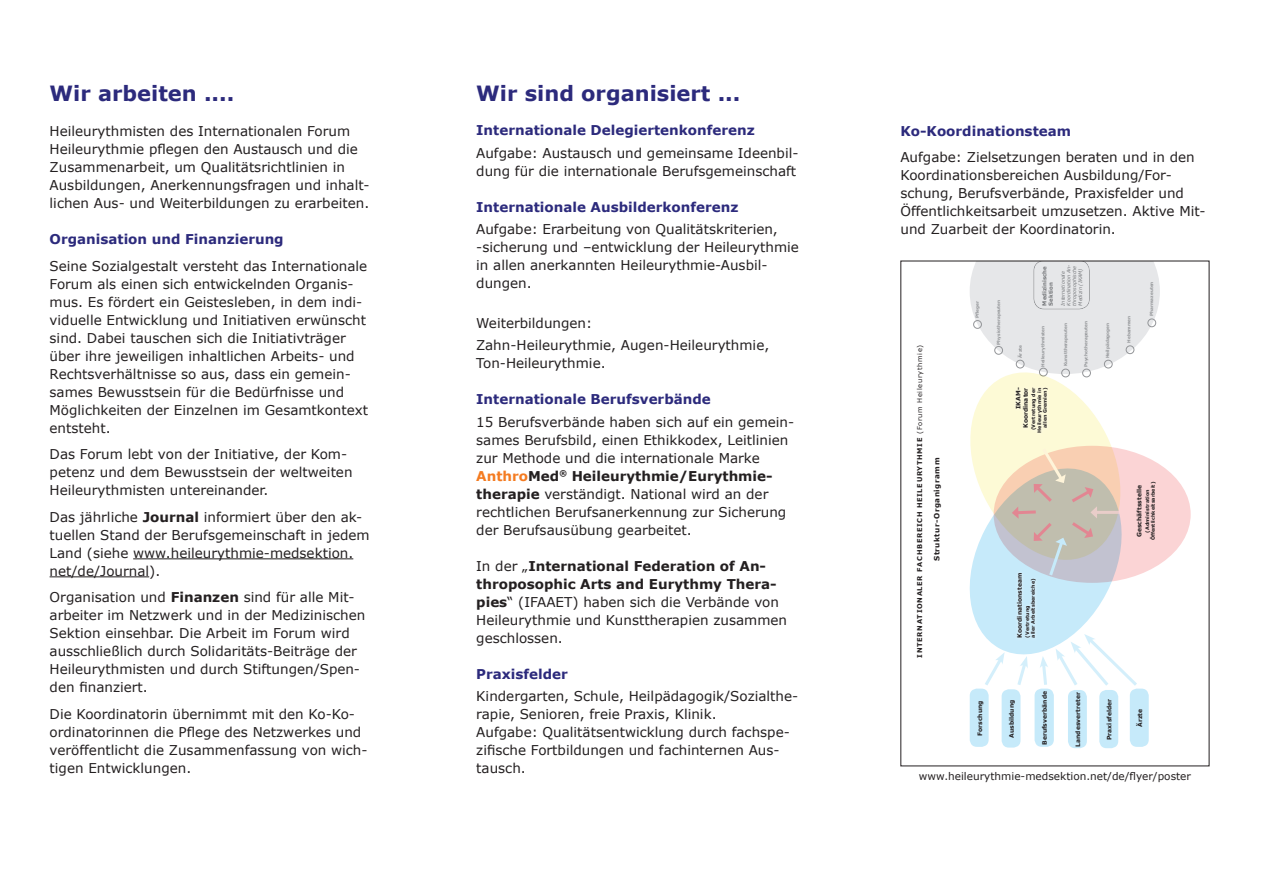
<style>
.page{position:relative;width:1263px;height:893px;background:#fff}
.page>*{position:absolute;margin:0;border:0;box-sizing:border-box;transform-origin:0 0}
.t1{font:700 21px "Verdana";color:#2c2a7c}
.t2{font:13.5px/18px "Verdana";color:#231f20}
.t3{font:700 13.5px "Verdana";color:#2c2a7c}
.t4{font:10.5px "Verdana";color:#231f20}
.t5{font:700 7.2px "Verdana";letter-spacing:.07em;color:#231f20}
.t6{font:700 6.6px "Verdana";letter-spacing:.1em;color:#231f20}
.t7{font:700 6px/7.2px "Verdana";color:#231f20;text-align:right}
.t8{font:700 5.4px/6.6px "Verdana";color:#76787b}
.t9{font:700 4.8px/5.8px "Verdana";color:#231f20}
.t10{font:italic 4.8px/5.8px "Verdana";color:#76787b}
.t11{font:700 4.2px "Verdana";color:#939598}
.s1{font-weight:700}
.s2{font-weight:700;color:#f47b21}
.s3{font-weight:400}
</style>
<div class="page">
<hr style="left:133px;top:558px;width:220px;height:1px;background:#231f20">
<hr style="left:50px;top:576px;width:99px;height:1px;background:#231f20">
<div style="left:994px;top:446px;width:197px;height:137px;background:#fbd4d5;border-radius:50%"></div>
<div style="left:1130px;top:689px;width:19px;height:58px;background:#c6eafa;border-radius:7px"></div>
<div style="left:1099px;top:690px;width:19px;height:58px;background:#c6eafa;border-radius:7px"></div>
<div style="left:1002px;top:689px;width:18px;height:59px;background:#c6eafa;border-radius:7px"></div>
<div style="left:970px;top:689px;width:19px;height:58px;background:#c6eafa;border-radius:7px"></div>
<div style="left:1034px;top:689px;width:20px;height:58px;background:#c6eafa;border-radius:7px"></div>
<div style="left:1068px;top:690px;width:19px;height:58px;background:#c6eafa;border-radius:7px"></div>
<svg style="left:969px;top:263px;width:191px;height:426px"></svg>
<div style="left:1034px;top:261px;width:56px;height:49px;background:#e6e7e9"></div>
<h1 class="t1" style="left:50px;top:79px;width:186px">Wir arbeiten ....</h1>
<p class="t2" style="left:50px;top:122px;width:321px">Heileurythmisten des Internationalen Forum Heileurythmie pflegen den Austausch und die Zusammenarbeit, um Qualitätsrichtlinien in Ausbildungen, Anerkennungsfragen und inhalt&shy;lichen Aus- und Weiterbildungen zu erarbeiten.</p>
<p class="t3" style="left:50px;top:230px;width:236px">Organisation und Finanzierung</p>
<p class="t2" style="left:50px;top:257px;width:320px">Seine Sozialgestalt versteht das Internationale Forum als einen sich entwickelnden Organis&shy;mus. Es fördert ein Geistesleben, in dem indi&shy;viduelle Entwicklung und Initiativen erwünscht sind. Dabei tauschen sich die Initiativträger über ihre jeweiligen inhaltlichen Arbeits- und Rechtsverhältnisse so aus, dass ein gemein&shy;sames Bewusstsein für die Bedürfnisse und Möglichkeiten der Einzelnen im Gesamtkontext entsteht.</p>
<p class="t2" style="left:50px;top:445px;width:304px">Das Forum lebt von der Initiative, der Kom&shy;petenz und dem Bewusstsein der weltweiten<br>Heileurythmisten untereinander.</p>
<p class="t2" style="left:50px;top:507px;width:322px">Das jährliche <span class="s1">Journal</span> informiert über den ak&shy;tuellen Stand der Berufsgemeinschaft in jedem Land (siehe www.heileurythmie-medsektion. net/de/Journal).</p>
<p class="t2" style="left:50px;top:588px;width:317px">Organisation und <span class="s1">Finanzen</span> sind für alle Mit&shy;arbeiter im Netzwerk und in der Medizinischen Sektion einsehbar. Die Arbeit im Forum wird ausschließlich durch Solidaritäts-Beiträge der Heileurythmisten und durch Stiftungen/Spen&shy;den finanziert.</p>
<p class="t2" style="left:50px;top:704px;width:319px">Die Koordinatorin übernimmt mit den Ko-Ko&shy;ordinatorinnen die Pflege des Netzwerkes und veröffentlicht die Zusammenfassung von wich&shy;tigen Entwicklungen.</p>
<h1 class="t1" style="left:476px;top:79px;width:266px">Wir sind organisiert ...</h1>
<p class="t3" style="left:476px;top:121px;width:280px">Internationale Delegiertenkonferenz</p>
<p class="t2" style="left:476px;top:143px;width:324px">Aufgabe: Austausch und gemeinsame Ideenbil&shy;dung für die internationale Berufsgemeinschaft</p>
<p class="t3" style="left:476px;top:197px;width:264px">Internationale Ausbilderkonferenz</p>
<p class="t2" style="left:476px;top:220px;width:324px">Aufgabe: Erarbeitung von Qualitätskriterien, -sicherung und –entwicklung der Heileurythmie in allen anerkannten Heileurythmie-Ausbil&shy;dungen.</p>
<p class="t2" style="left:476px;top:312px;width:295px;line-height:22.2px">Weiterbildungen:<br>Zahn-Heileurythmie, Augen-Heileurythmie,</p>
<p class="t2" style="left:476px;top:354px;width:131px">Ton-Heileurythmie.</p>
<p class="t3" style="left:476px;top:390px;width:236px">Internationale Berufsverbände</p>
<p class="t2" style="left:476px;top:413px;width:319px">15 Berufsverbände haben sich auf ein gemein&shy;sames Berufsbild, einen Ethikkodex, Leitlinien zur Methode und die internationale Marke <span class="s2">Anthro</span><span class="s1">Med</span><sup>®</sup> <span class="s1">Heileurythmie/Eurythmie&shy;therapie</span> verständigt. National wird an der rechtlichen Berufsanerkennung zur Sicherung der Berufsausübung gearbeitet.</p>
<p class="t2" style="left:476px;top:556px;width:312px">In der „<span class="s1">International Federation of An&shy;throposophic Arts and Eurythmy Thera&shy;pies</span>“ (IFAAET) haben sich die Verbände von Heileurythmie und Kunsttherapien zusammen geschlossen.</p>
<p class="t3" style="left:476px;top:664px;width:93px">Praxisfelder</p>
<p class="t2" style="left:476px;top:687px;width:323px">Kindergarten, Schule, Heilpädagogik/Sozialthe&shy;rapie, Senioren, freie Praxis, Klinik.<br>Aufgabe: Qualitätsentwicklung durch fachspe&shy;zifische Fortbildungen und fachinternen Aus&shy;tausch.</p>
<p class="t3" style="left:900px;top:121px;width:172px">Ko-Koordinationsteam</p>
<p class="t2" style="left:900px;top:148px;width:307px">Aufgabe: Zielsetzungen beraten und in den Koordinationsbereichen Ausbildung/For&shy;schung, Berufsverbände, Praxisfelder und Öffentlichkeitsarbeit umzusetzen. Aktive Mit&shy;und Zuarbeit der Koordinatorin.</p>
<p class="t6" style="left:915px;top:657px;width:314px;rotate:-90deg">INTERNATIONALER FACHBEREICH HEILEURYTHMIE <span class="s3">(Forum Heileurythmie)</span></p>
<p class="t5" style="left:932px;top:561px;width:105px;rotate:-90deg">Struktur-Organigramm</p>
<p class="t11" style="left:974px;top:318px;width:18px;rotate:-90deg">Pfleger</p>
<p class="t11" style="left:995px;top:345px;width:46px;rotate:-90deg">Physiotherapeuten</p>
<p class="t11" style="left:1017px;top:358px;width:14px;rotate:-90deg">Ärzte</p>
<p class="t8" style="left:1041px;top:306px;width:41px;rotate:-90deg">Medizinische<br>Sektion</p>
<p class="t10" style="left:1060px;top:306px;width:43px;rotate:-90deg">Internationale<br>Koordination An&shy;throposophische<br>Medizin (IKAM)</p>
<p class="t11" style="left:1040px;top:367px;width:43px;rotate:-90deg">Heileurythmisten</p>
<p class="t11" style="left:1062px;top:366px;width:44px;rotate:-90deg">Kunsttherapeuten</p>
<p class="t11" style="left:1083px;top:367px;width:47px;rotate:-90deg">Psychotherapeuten</p>
<p class="t7" style="left:1015px;top:428px;width:42px;rotate:-90deg">IKAM-<br>Koordinator</p>
<p class="t9" style="left:1030px;top:433px;width:47px;text-align:right;rotate:-90deg">(Vertretung der<br>Heileurythmie in allen Gremien)</p>
<p class="t11" style="left:1104px;top:358px;width:37px;rotate:-90deg">Heilpädagogen</p>
<p class="t11" style="left:1126px;top:343px;width:28px;rotate:-90deg">Hebammen</p>
<p class="t11" style="left:1149px;top:316px;width:36px;rotate:-90deg">Pharmazeuten</p>
<p class="t7" style="left:1016px;top:638px;width:66px;rotate:-90deg">Koordinationsteam</p>
<p class="t9" style="left:1024px;top:638px;width:61px;rotate:-90deg">(Vertretung<br>aller Arbeitsbereiche)</p>
<p class="t7" style="left:1136px;top:537px;width:53px;rotate:-90deg">Geschäftsstelle</p>
<p class="t9" style="left:1144px;top:540px;width:60px;text-align:center;rotate:-90deg">(Administration<br>Öffentlichkeitsarbeit)</p>
<p class="t7" style="left:976px;top:736px;width:37px;rotate:-90deg">Forschung</p>
<p class="t7" style="left:1041px;top:745px;width:55px;rotate:-90deg">Berufsverbände</p>
<p class="t7" style="left:1074px;top:747px;width:56px;rotate:-90deg">Landesvertreter</p>
<p class="t7" style="left:1008px;top:738px;width:39px;rotate:-90deg">Ausbildung</p>
<p class="t7" style="left:1106px;top:740px;width:43px;rotate:-90deg">Praxisfelder</p>
<p class="t7" style="left:1136px;top:727px;width:20px;rotate:-90deg">Ärzte</p>
<p class="t4" style="left:919px;top:769px;width:274px">www.heileurythmie-medsektion.net/de/flyer/poster</p>
</div>
